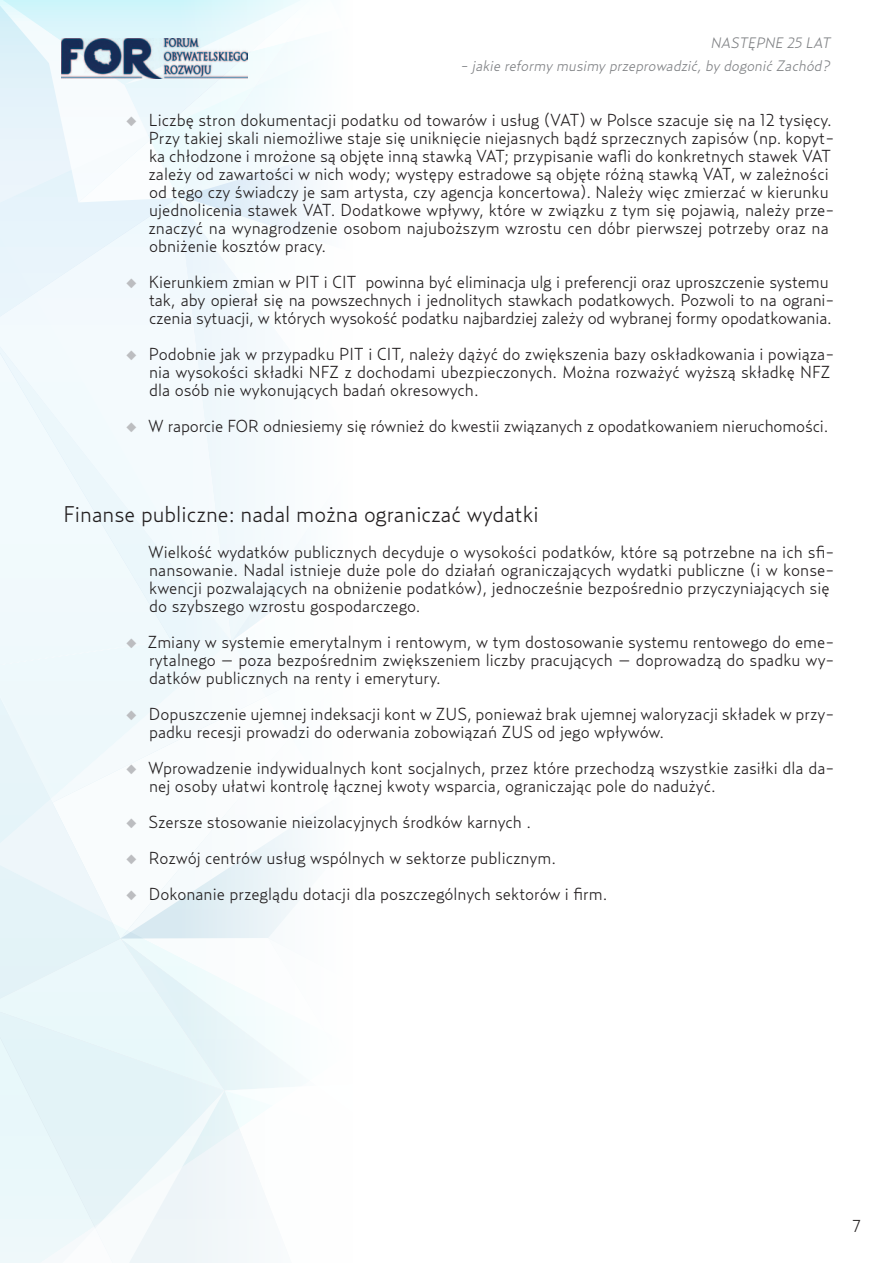
<style>
.page{position:relative;width:893px;height:1263px;background:#fff}
.page>*{position:absolute;margin:0;border:0;box-sizing:border-box;transform-origin:0 0}
.t1{font:300 22.5px "PK Relay Pl";color:#231f20}
.t2{font:300 17.25px/18px "PK Relay Pl";color:#231f20}
.t3{font:italic 300 15px "PK Relay Pl";color:#808285}
.s1{color:#bcbdc0}
</style>
<div class="page">
<svg style="left:0;top:0;width:171px;height:1263px"></svg>
<img style="left:62px;top:38px;width:185px;height:40px">
<p class="t3" style="left:711px;top:34px;width:105px">Następn e 25 lat</p>
<p class="t3" style="left:460px;top:57px;width:374px">- jakie reformy musimy przeprowadzić,by dogonić Zachód?</p>
<p class="t2" style="left:148px;top:111px;width:687px;text-indent:-22px"><span class="s1">◆</span> Liczbę stron dokumentacji podatku od towarów i usług (VAT) w Polsce szacuje się na 12 tysięcy.<br>Przy takiej skali niemożliwe staje się uniknięcie niejasnych bądź sprzecznych zapisów (np. kopyt&shy;ka chłodzone i mrożone są objęte inną stawką VAT; przypisanie wafli do konkretnych stawek VAT zależy od zawartości w nich wody; występy estradowe są objęte różną stawką VAT, w zależności od tego czy świadczy je sam artysta, czy agencja koncertowa). Należy więc zmierzać w kierunku ujednolicenia stawek VAT. Dodatkowe wpływy, które w związku z tym się pojawią, należy prze&shy;znaczyć na wynagrodzenie osobom najuboższym wzrostu cen dóbr pierwszej potrzeby oraz na obniżenie kosztów pracy.</p>
<p class="t2" style="left:149px;top:273px;width:687px;text-indent:-23px"><span class="s1">◆</span> Kierunkiem zmian w PIT i CIT powinna być eliminacja ulg i preferencji oraz uproszczenie systemu tak, aby opierał się na powszechnych i jednolitych stawkach podatkowych. Pozwoli to na ograni&shy;czenia sytuacji, w których wysokość podatku najbardziej zależy od wybranej formy opodatkowania.</p>
<p class="t2" style="left:149px;top:345px;width:687px;text-indent:-23px"><span class="s1">◆</span> Podobnie jak w przypadku PI T i CI T, należy dążyć do zwiększenia bazy oskładkowania i powiąza&shy;nia wysokości składki NFZ z dochodami ubezpieczonych. Można rozważyć wyższą składkę NFZ dla osób nie wykonujących badań okresowych.</p>
<p class="t2" style="left:126px;top:417px;width:704px"><span class="s1">◆</span> W raporcie FOR odniesiemy się również do kwestii związanych z opodatkowaniem nieruchomości.</p>
<h1 class="t1" style="left:63px;top:501px;width:477px">Finanse publiczne: nadal można ograniczać wydatki</h1>
<p class="t2" style="left:148px;top:543px;width:688px">Wielkość wydatków publicznych decyduje o wysokości podatków, które są potrzebne na ich sfi&shy;nansowanie. Nadal istnieje duże pole do działań ograniczających wydatki publiczne (i w konse&shy;kwencji pozwalających na obniżenie podatków), jednocześnie bezpośrednio przyczyniających się do szybszego wzrostu gospodarczego.</p>
<p class="t2" style="left:149px;top:633px;width:687px;text-align:justify;text-indent:-23px"><span class="s1">◆</span> Zmiany w systemie emerytalnym i rentowym, w tym dostosowanie systemu rentowego do eme&shy;rytalnego – poza bezpośrednim zwiększeniem liczby pracujących – doprowadzą do spadku wy&shy;datków publicznych na renty i emerytury.</p>
<p class="t2" style="left:149px;top:705px;width:687px;text-indent:-23px"><span class="s1">◆</span> Dopuszczenie ujemnej indeksacji kont w ZUS, ponieważ brak ujemnej waloryzacji składek w przy&shy;padku recesji prowadzi do oderwania zobowiązań ZU S od jego wpływów.</p>
<p class="t2" style="left:149px;top:759px;width:687px;text-indent:-23px"><span class="s1">◆</span> Wprowadzenie indywidualnych kont socjalnych, przez które przechodzą wszystkie zasiłki dla da&shy;nej osoby ułatwi kontrolę łącznej kwoty wsparcia, ograniczając pole do nadużyć.</p>
<p class="t2" style="left:126px;top:813px;width:406px"><span class="s1">◆</span> Szersze stosowanie nieizolacyjnych środków karnych .</p>
<p class="t2" style="left:126px;top:849px;width:431px"><span class="s1">◆</span> Rozwój centrów usług wspólnych w sektorze publicznym.</p>
<p class="t2" style="left:126px;top:885px;width:483px"><span class="s1">◆</span> Dokonanie przeglądu dotacji dla poszczególnych sektorów i firm.</p>
<p class="t2" style="left:853px;top:1217px;width:10px">7</p>
</div>
